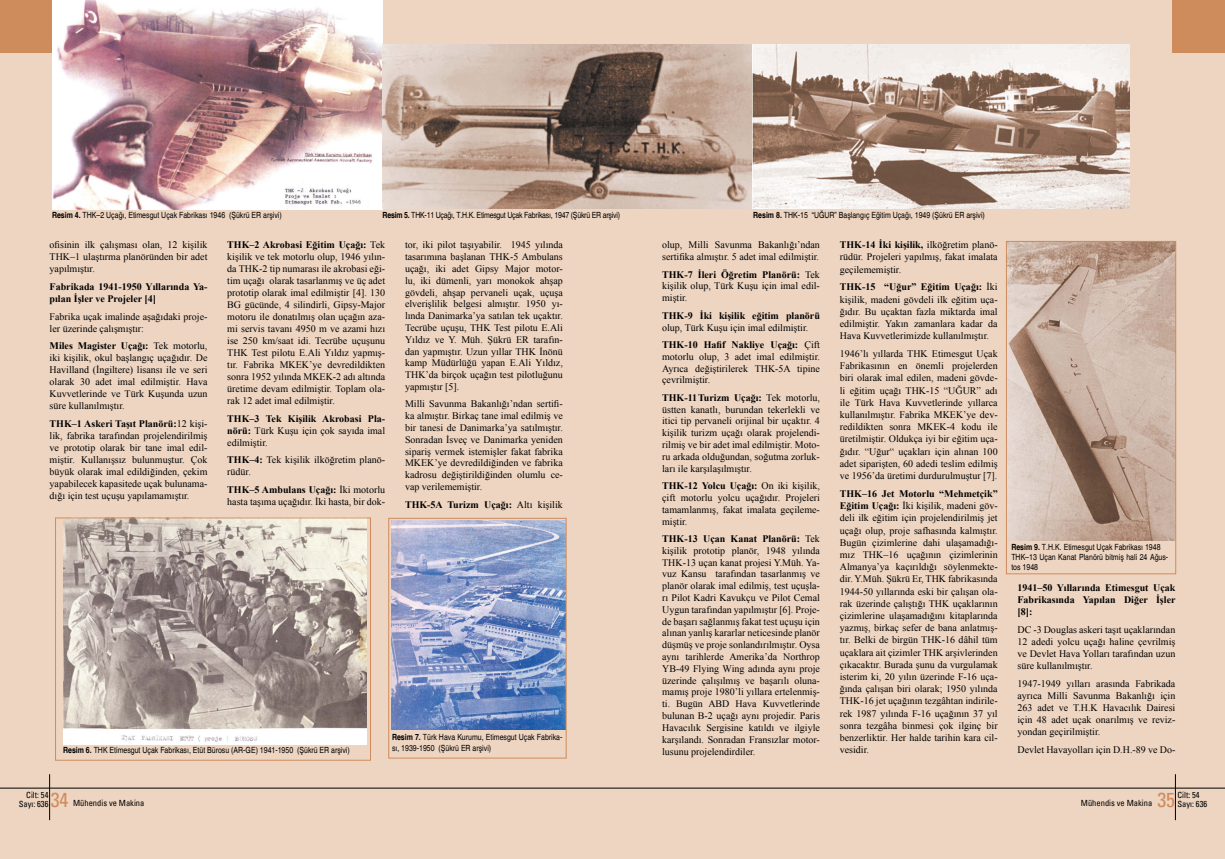
<style>
.page{position:relative;width:1225px;height:859px;background:#eed5c1}
.page>*{position:absolute;margin:0;border:0;box-sizing:border-box;transform-origin:0 0}
.t1{font:condensed 20px "Univers";color:#ce8c5d}
.t2{font:10px/11.8px "Times New Roman";color:#000;text-align:justify}
.t3{font:700 10px/12px "Times New Roman";color:#000}
.t4{font:condensed 8.5px/10px "Helvetica";color:#000}
.t5{font:condensed 8.5px "Helvetica";letter-spacing:-.025em;color:#000}
.t6{font:condensed 8.5px/9px "Univers";color:#000;text-align:right}
.s1{font-weight:700}
.s2{font-weight:400}
</style>
<div class="page">
<div style="left:1172px;top:0;width:53px;height:52px;background:#ce8c5d"></div>
<hr style="left:49px;top:774px;width:1px;height:46px;background:#000">
<div style="left:0;top:0;width:52px;height:52px;background:#ce8c5d"></div>
<hr style="left:0;top:788px;width:1225px;height:1px;background:#000">
<hr style="left:1175px;top:774px;width:1px;height:46px;background:#000">
<img style="left:63px;top:520px;width:304px;height:224px">
<div style="left:55px;top:518px;width:316px;height:242px;border:1px solid #ce8c5d"></div>
<img style="left:52px;top:0;width:331px;height:209px">
<img style="left:391px;top:520px;width:173px;height:209px">
<div style="left:388px;top:518px;width:178px;height:240px;border:1px solid #ce8c5d"></div>
<img style="left:382px;top:44px;width:747px;height:165px">
<img style="left:1008px;top:243px;width:166px;height:298px">
<div style="left:1006px;top:241px;width:170px;height:333px;border:1px solid #ce8c5d"></div>
<p class="t4" style="left:52px;top:210px;width:231px"><span class="s1">Resim 4.</span> THK–2 Uçağı, Etimesgut Uçak Fabrikası 1946 (Şükrü ER arşivi)</p>
<p class="t5" style="left:382px;top:210px;width:239px"><span class="s1">Resim 5.</span> THK-11 Uçağı, T.H.K. Etimesgut Uçak Fabrikası, 1947 (Şükrü ER arşivi)</p>
<p class="t4" style="left:753px;top:210px;width:233px"><span class="s1">Resim 8.</span> THK-15 “UĞUR” Başlangıç Eğitim Uçağı, 1949 (Şükrü ER arşivi)</p>
<p class="t2" style="left:50px;top:239px;width:159px">ofisinin ilk çalışması olan, 12 kişilik THK–1 ulaştırma planöründen bir adet yapılmıştır.</p>
<p class="t3" style="left:50px;top:280px;width:159px">Fabrikada 1941-1950 Yıllarında Ya&shy;pılan İşler ve Projeler [4]</p>
<p class="t2" style="left:50px;top:310px;width:159px">Fabrika uçak imalinde aşağıdaki proje&shy;ler üzerinde çalışmıştır:</p>
<p class="t2" style="left:50px;top:340px;width:159px"><span class="s1">Miles Magister Uçağı:</span> Tek motorlu, iki kişilik, okul başlangıç uçağıdır. De Havilland (İngiltere) lisansı ile ve seri olarak 30 adet imal edilmiştir. Hava Kuvvetlerinde ve Türk Kuşunda uzun süre kullanılmıştır.</p>
<p class="t2" style="left:50px;top:417px;width:159px"><span class="s1">THK–1 Askeri Taşıt Planörü:</span>12 kişi&shy;lik, fabrika tarafından projelendirilmiş ve prototip olarak bir tane imal edil&shy;miştir. Kullanışsız bulunmuştur. Çok büyük olarak imal edildiğinden, çekim yapabilecek kapasitede uçak bulunama&shy;dığı için test uçuşu yapılamamıştır.</p>
<p class="t2" style="left:227px;top:239px;width:159px"><span class="s1">THK–2 Akrobasi Eğitim Uçağı:</span> Tek kişilik ve tek motorlu olup, 1946 yılın&shy;da THK-2 tip numarası ile akrobasi eği&shy;tim uçağı olarak tasarlanmış ve üç adet prototip olarak imal edilmiştir [4]. 130<br>BG gücünde, 4 silindirli, Gipsy-Major motoru ile donatılmış olan uçağın aza&shy;mi servis tavanı 4950 m ve azami hızı ise 250 km/saat idi. Tecrübe uçuşunu THK Test pilotu E.Ali Yıldız yapmış&shy;tır. Fabrika MKEK’ye devredildikten sonra 1952 yılında MKEK-2 adı altında üretime devam edilmiştir. Toplam ola&shy;rak 12 adet imal edilmiştir.</p>
<p class="t2" style="left:227px;top:412px;width:159px"><span class="s1">THK–3 Tek Kişilik Akrobasi Pla&shy;nörü:</span> Türk Kuşu için çok sayıda imal edilmiştir.</p>
<p class="t2" style="left:227px;top:454px;width:159px"><span class="s1">THK–4:</span> Tek kişilik ilköğretim planö&shy;rüdür.</p>
<p class="t2" style="left:227px;top:484px;width:159px"><span class="s1">THK–5 Ambulans Uçağı:</span> İki motorlu hasta taşıma uçağıdır. İki hasta, bir dok-</p>
<p class="t2" style="left:405px;top:239px;width:159px">tor, iki pilot taşıyabilir. 1945 yılında tasarımına başlanan THK-5 Ambulans uçağı, iki adet Gipsy Major motor&shy;lu, iki dümenli, yarı monokok ahşap gövdeli, ahşap pervaneli uçak, uçuşa elverişlilik belgesi almıştır. 1950 yı&shy;lında Danimarka’ya satılan tek uçaktır.<br>Tecrübe uçuşu, THK Test pilotu E.Ali Yıldız ve Y. Müh. Şükrü ER tarafın&shy;dan yapmıştır. Uzun yıllar THK İnönü kamp Müdürlüğü yapan E.Ali Yıldız, THK’da birçok uçağın test pilotluğunu yapmıştır [5].</p>
<p class="t2" style="left:405px;top:398px;width:159px">Milli Savunma Bakanlığı’ndan sertifi&shy;ka almıştır. Birkaç tane imal edilmiş ve bir tanesi de Danimarka’ya satılmıştır.<br>Sonradan İsveç ve Danimarka yeniden sipariş vermek istemişler fakat fabrika MKEK’ye devredildiğinden ve fabrika kadrosu değiştirildiğinden olumlu ce&shy;vap verilememiştir.</p>
<p class="t3" style="left:405px;top:498px;width:159px">THK-5A Turizm Uçağı: <span class="s2">Altı kişilik</span></p>
<p class="t4" style="left:63px;top:745px;width:288px"><span class="s1">Resim 6.</span> THK Etimesgut Uçak Fabrikası, Etüt Bürosu (AR-GE) 1941-1950 (Şükrü ER arşivi)</p>
<p class="t6" style="left:19px;top:790px;width:31px">Cilt: 54<br>Sayı: 636</p>
<h1 class="t1" style="left:51px;top:786px;width:19px">34</h1>
<p class="t6" style="left:73px;top:799px;width:73px">Mühendis ve Makina</p>
<p class="t4" style="left:392px;top:731px;width:172px;line-height:11px"><span class="s1">Resim 7.</span> Türk Hava Kurumu, Etimesgut Uçak Fabrika&shy;sı, 1939-1950 (Şükrü ER arşivi)</p>
<p class="t2" style="left:662px;top:239px;width:159px;line-height:12.1px">olup, Milli Savunma Bakanlığı’ndan sertifika almıştır. 5 adet imal edilmiştir.</p>
<p class="t2" style="left:662px;top:268px;width:159px"><span class="s1">THK-7 İleri Öğretim Planörü:</span> Tek kişilik olup, Türk Kuşu için imal edil&shy;miştir.</p>
<p class="t3" style="left:662px;top:309px;width:159px">THK-9 İki kişilik eğitim planörü</p>
<p class="t2" style="left:662px;top:318px;width:159px;line-height:17.5px">olup, Türk Kuşu için imal edilmiştir.<br><span class="s1">THK-10 Hafif Nakliye Uçağı:</span> Çift</p>
<p class="t2" style="left:662px;top:350px;width:159px">motorlu olup, 3 adet imal edilmiştir.<br>Ayrıca değiştirilerek THK-5A tipine çevrilmiştir.</p>
<p class="t2" style="left:662px;top:391px;width:159px"><span class="s1">THK-11Turizm Uçağı:</span> Tek motorlu, üstten kanatlı, burundan tekerlekli ve itici tip pervaneli orijinal bir uçaktır. 4 kişilik turizm uçağı olarak projelendi&shy;rilmiş ve bir adet imal edilmiştir. Moto&shy;ru arkada olduğundan, soğutma zorluk&shy;ları ile karşılaşılmıştır.</p>
<p class="t2" style="left:662px;top:480px;width:159px"><span class="s1">THK-12 Yolcu Uçağı:</span> On iki kişilik, çift motorlu yolcu uçağıdır. Projeleri tamamlanmış, fakat imalata geçileme&shy;miştir.</p>
<p class="t2" style="left:662px;top:533px;width:159px"><span class="s1">THK-13 Uçan Kanat Planörü:</span> Tek kişilik prototip planör, 1948 yılında THK-13 uçan kanat projesi Y.Müh. Ya&shy;vuz Kansu tarafından tasarlanmış ve planör olarak imal edilmiş, test uçuşla&shy;rı Pilot Kadri Kavukçu ve Pilot Cemal Uygun tarafından yapılmıştır [6]. Proje&shy;de başarı sağlanmış fakat test uçuşu için alınan yanlış kararlar neticesinde planör düşmüş ve proje sonlandırılmıştır. Oysa aynı tarihlerde Amerika’da Northrop YB-49 Flying Wing adında aynı proje üzerinde çalışılmış ve başarılı oluna&shy;mamış proje 1980’li yıllara ertelenmiş&shy;ti. Bugün ABD Hava Kuvvetlerinde bulunan B-2 uçağı aynı projedir. Paris Havacılık Sergisine katıldı ve ilgiyle karşılandı. Sonradan Fransızlar motor&shy;lusunu projelendirdiler.</p>
<p class="t2" style="left:840px;top:238px;width:159px;line-height:12.2px"><span class="s1">THK-14 İki kişilik,</span> ilköğretim planö&shy;rüdür. Projeleri yapılmış, fakat imalata geçilememiştir.</p>
<p class="t2" style="left:840px;top:281px;width:159px;line-height:12.2px"><span class="s1">THK-15 “Uğur” Eğitim Uçağı:</span> İki kişilik, madeni gövdeli ilk eğitim uça&shy;ğıdır. Bu uçaktan fazla miktarda imal edilmiştir. Yakın zamanlara kadar da Hava Kuvvetlerimizde kullanılmıştır.</p>
<p class="t2" style="left:840px;top:347px;width:159px;line-height:12.2px">1946’lı yıllarda THK Etimesgut Uçak Fabrikasının en önemli projelerden biri olarak imal edilen, madeni gövde&shy;li eğitim uçağı THK-15 “UĞUR” adı ile Türk Hava Kuvvetlerinde yıllarca kullanılmıştır. Fabrika MKEK’ye dev&shy;redildikten sonra MKEK-4 kodu ile üretilmiştir. Oldukça iyi bir eğitim uça&shy;ğıdır. “Uğur“ uçakları için alınan 100 adet siparişten, 60 adedi teslim edilmiş ve 1956’da üretimi durdurulmuştur [7].</p>
<p class="t2" style="left:840px;top:487px;width:159px;line-height:12.2px"><span class="s1">THK–16 Jet Motorlu “Mehmetçik” Eğitim Uçağı:</span> İki kişilik, madeni göv&shy;deli ilk eğitim için projelendirilmiş jet uçağı olup, proje safhasında kalmıştır.<br>Bugün çizimlerine dahi ulaşamadığı&shy;mız THK–16 uçağının çizimlerinin Almanya’ya kaçırıldığı söylenmekte&shy;dir. Y.Müh. Şükrü Er, THK fabrikasında 1944-50 yıllarında eski bir çalışan ola&shy;rak üzerinde çalıştığı THK uçaklarının çizimlerine ulaşamadığını kitaplarında yazmış, birkaç sefer de bana anlatmış&shy;tır. Belki de birgün THK-16 dâhil tüm uçaklara ait çizimler THK arşivlerinden çıkacaktır. Burada şunu da vurgulamak isterim ki, 20 yılın üzerinde F-16 uça&shy;ğında çalışan biri olarak; 1950 yılında THK-16 jet uçağının tezgâhtan indirile&shy;rek 1987 yılında F-16 uçağının 37 yıl sonra tezgâha binmesi çok ilginç bir benzerliktir. Her halde tarihin kara cil&shy;vesidir.</p>
<p class="t4" style="left:1011px;top:542px;width:158px"><span class="s1">Resim 9.</span> T.H.K. Etimesgut Uçak Fabrikası 1948<br>THK–13 Uçan Kanat Planörü bitmiş hali 24 Ağus&shy;tos 1948</p>
<p class="t3" style="left:1017px;top:582px;width:159px;text-align:justify">1941–50 Yıllarında Etimesgut Uçak Fabrikasında Yapılan Diğer İşler [8]:</p>
<p class="t2" style="left:1017px;top:624px;width:159px">DC -3 Douglas askeri taşıt uçaklarından 12 adedi yolcu uçağı haline çevrilmiş ve Devlet Hava Yolları tarafından uzun süre kullanılmıştır.</p>
<p class="t2" style="left:1017px;top:677px;width:159px">1947-1949 yılları arasında Fabrikada ayrıca Milli Savunma Bakanlığı için 263 adet ve T.H.K Havacılık Dairesi için 48 adet uçak onarılmış ve reviz&shy;yondan geçirilmiştir.</p>
<p class="t2" style="left:1017px;top:743px;width:159px">Devlet Havayolları için D.H.-89 ve Do-</p>
<p class="t6" style="left:1177px;top:790px;width:24px">Cilt: 54</p>
<p class="t6" style="left:1081px;top:799px;width:73px">Mühendis ve Makina</p>
<h1 class="t1" style="left:1157px;top:786px;width:19px">35</h1>
<p class="t6" style="left:1177px;top:799px;width:31px">Sayı: 636</p>
</div>
